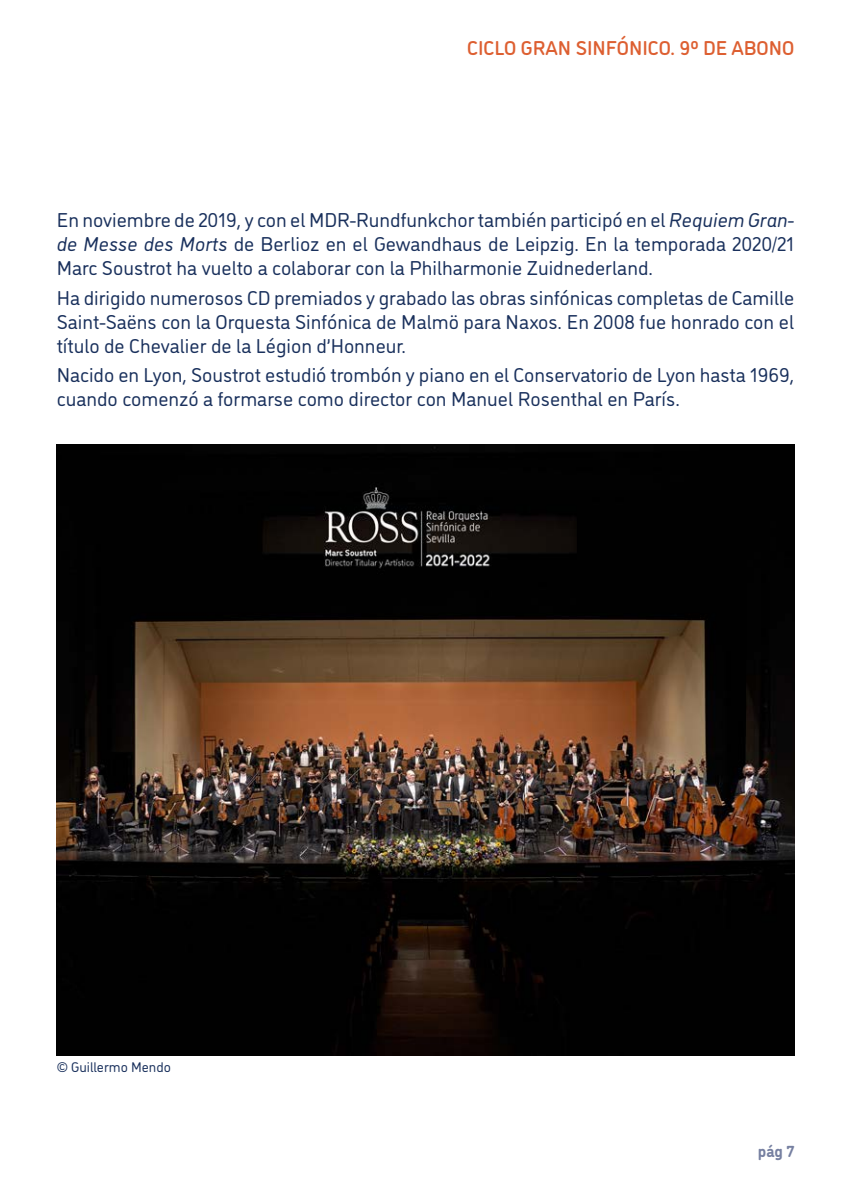
<style>
.page{position:relative;width:851px;height:1191px;background:#fff}
.page>*{position:absolute;margin:0;border:0;box-sizing:border-box;transform-origin:0 0}
.TRIPA_PROGRAMA{font:20px/24px "DI Nosaur";color:#19305c;text-align:justify}
.t1{font:500 20px "DI Nosaur";color:#dd5f31}
.t2{font:700 16px "DI Nosaur";color:#7680a1}
.TRIPA_PROGRAMA-2{font:14px "DI Nosaur";color:#19305c}
.s1{font-style:italic}
</style>
<div class="page">
<img style="left:57px;top:445px;width:737px;height:610px">
<p class="t1" style="left:467px;top:34px;width:328px">CICLO GRAN SINFÓNICO. 9º DE ABONO</p>
<p class="TRIPA_PROGRAMA" style="left:57px;top:207px;width:739px">En noviembre de 2019, y con el MDR-Rundfunkchor también participó en el <span class="s1">Requiem Gran&shy;de Messe des Morts</span> de Berlioz en el Gewandhaus de Leipzig. En la temporada 2020/21<br>Marc Soustrot ha vuelto a colaborar con la Philharmonie Zuidnederland.</p>
<p class="TRIPA_PROGRAMA" style="left:57px;top:284px;width:738px">Ha dirigido numerosos CD premiados y grabado las obras sinfónicas completas de Camille Saint-Saëns con la Orquesta Sinfónica de Malmö para Naxos. En 2008 fue honrado con el título de Chevalier de la Légion d’Honneur.</p>
<p class="TRIPA_PROGRAMA" style="left:57px;top:362px;width:739px">Nacido en Lyon, Soustrot estudió trombón y piano en el Conservatorio de Lyon hasta 1969, cuando comenzó a formarse como director con Manuel Rosenthal en París.</p>
<p class="TRIPA_PROGRAMA-2" style="left:57px;top:1056px;width:116px">© Guillermo Mendo</p>
<p class="t2" style="left:757px;top:1139px;width:38px">pág 7</p>
</div>
